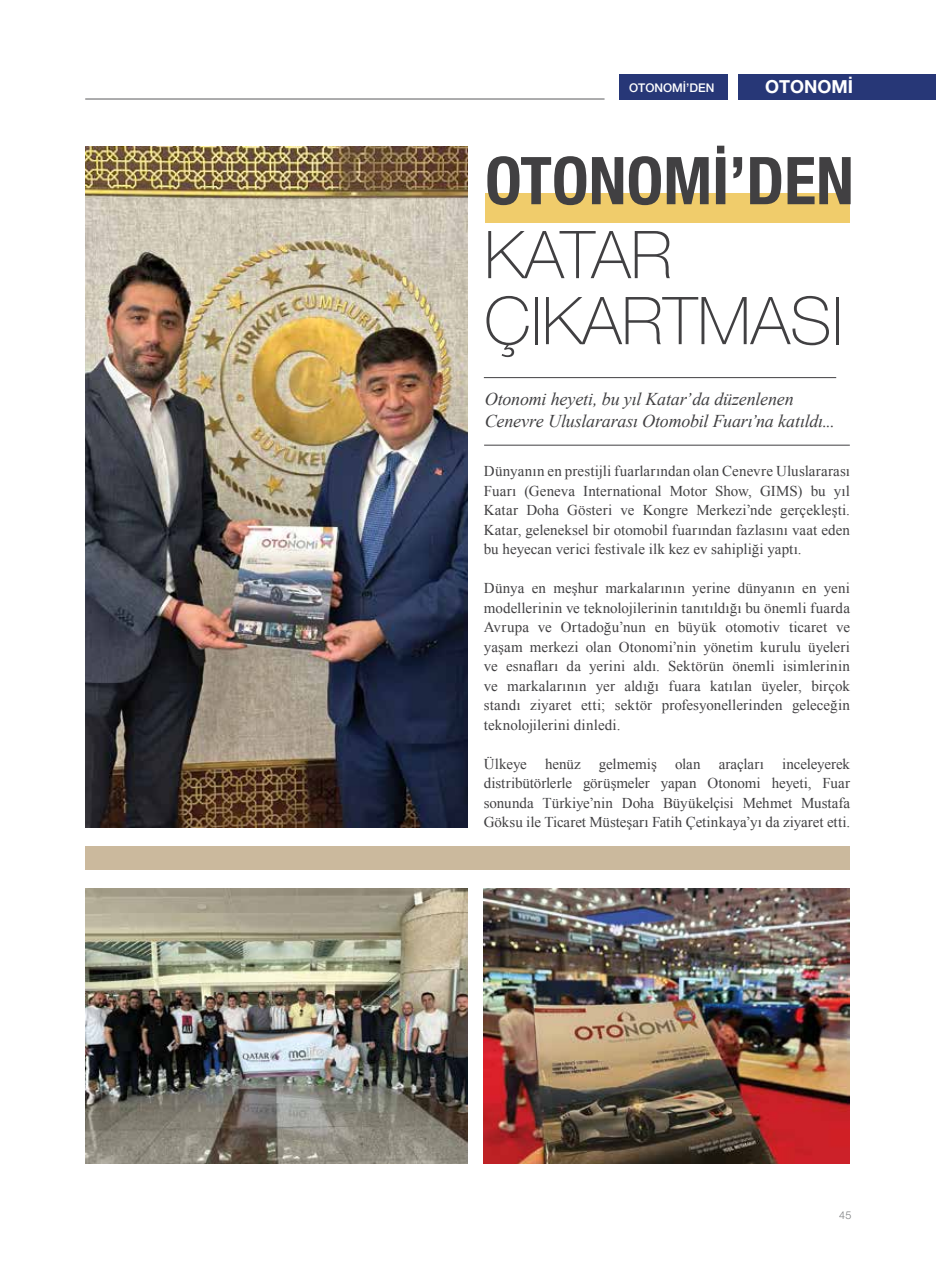
<style>
.page{position:relative;width:936px;height:1263px;background:#fff}
.page>*{position:absolute;margin:0;border:0;box-sizing:border-box;transform-origin:0 0}
.t1{font:100 66px/66px "Helvetica Neue LT Pro";color:#414042}
.t2{font:700 condensed 66px "Helvetica Neue LT Pro";color:#414042}
.t3{font:italic 18px/22.5px "Times New Roman";letter-spacing:-.01em;color:#414042}
.t4{font:700 18px "Helvetica Neue LT Pro";color:#fff}
.t5{font:15px/19.5px "Times New Roman";color:#414042;text-align:justify}
.t6{font:500 12px "Helvetica Neue LT Pro";color:#fff}
.t7{font:300 10.8px "Helvetica Neue LT Pro";color:#7a7c7e}
</style>
<div class="page">
<hr style="left:85px;top:99px;width:519px;height:1px;background:#5a5b5d">
<img style="left:85px;top:147px;width:383px;height:680px">
<hr style="left:484px;top:445px;width:365px;height:1px;background:#414042">
<hr style="left:484px;top:377px;width:352px;height:1px;background:#414042">
<div style="left:485px;top:193px;width:364px;height:29px;background:#f0cc6b"></div>
<div style="left:85px;top:846px;width:764px;height:23px;background:#cbb99d"></div>
<div style="left:619px;top:74px;width:109px;height:26px;background:#273777"></div>
<div style="left:738px;top:74px;width:197px;height:26px;background:#273777"></div>
<img style="left:85px;top:889px;width:383px;height:275px">
<img style="left:484px;top:889px;width:365px;height:275px">
<p class="t6" style="left:656px;top:80px;width:43px">HABER</p>
<p class="t4" style="left:765px;top:75px;width:89px">OTONOMİ</p>
<p class="t6" style="left:629px;top:80px;width:87px">OTONOMİ’DEN</p>
<h1 class="t2" style="left:485px;top:141px;width:370px">OTONOMİ’DEN</h1>
<h1 class="t1" style="left:484px;top:222px;width:360px">KATAR<br>ÇIKARTMASI</h1>
<p class="t3" style="left:484px;top:387px;width:351px">Otonomi heyeti, bu yıl Katar’da düzenlenen<br>Cenevre Uluslararası Otomobil Fuarı’na katıldı...</p>
<p class="t5" style="left:484px;top:461px;width:368px">Dünyanın en prestijli fuarlarından olan Cenevre Uluslararası Fuarı (Geneva International Motor Show, GIMS) bu yıl Katar Doha Gösteri ve Kongre Merkezi’nde gerçekleşti.<br>Katar, geleneksel bir otomobil fuarından fazlasını vaat eden bu heyecan verici festivale ilk kez ev sahipliği yaptı.</p>
<p class="t5" style="left:484px;top:578px;width:368px">Dünya en meşhur markalarının yerine dünyanın en yeni modellerinin ve teknolojilerinin tanıtıldığı bu önemli fuarda Avrupa ve Ortadoğu’nun en büyük otomotiv ticaret ve yaşam merkezi olan Otonomi’nin yönetim kurulu üyeleri ve esnafları da yerini aldı. Sektörün önemli isimlerinin ve markalarının yer aldığı fuara katılan üyeler, birçok standı ziyaret etti; sektör profesyonellerinden geleceğin teknolojilerini dinledi.</p>
<p class="t5" style="left:484px;top:753px;width:368px">Ülkeye henüz gelmemiş olan araçları inceleyerek distribütörlerle görüşmeler yapan Otonomi heyeti, Fuar sonunda Türkiye’nin Doha Büyükelçisi Mehmet Mustafa Göksu ile Ticaret Müsteşarı Fatih Çetinkaya’yı da ziyaret etti.</p>
<p class="t7" style="left:839px;top:1209px;width:14px">45</p>
</div>
